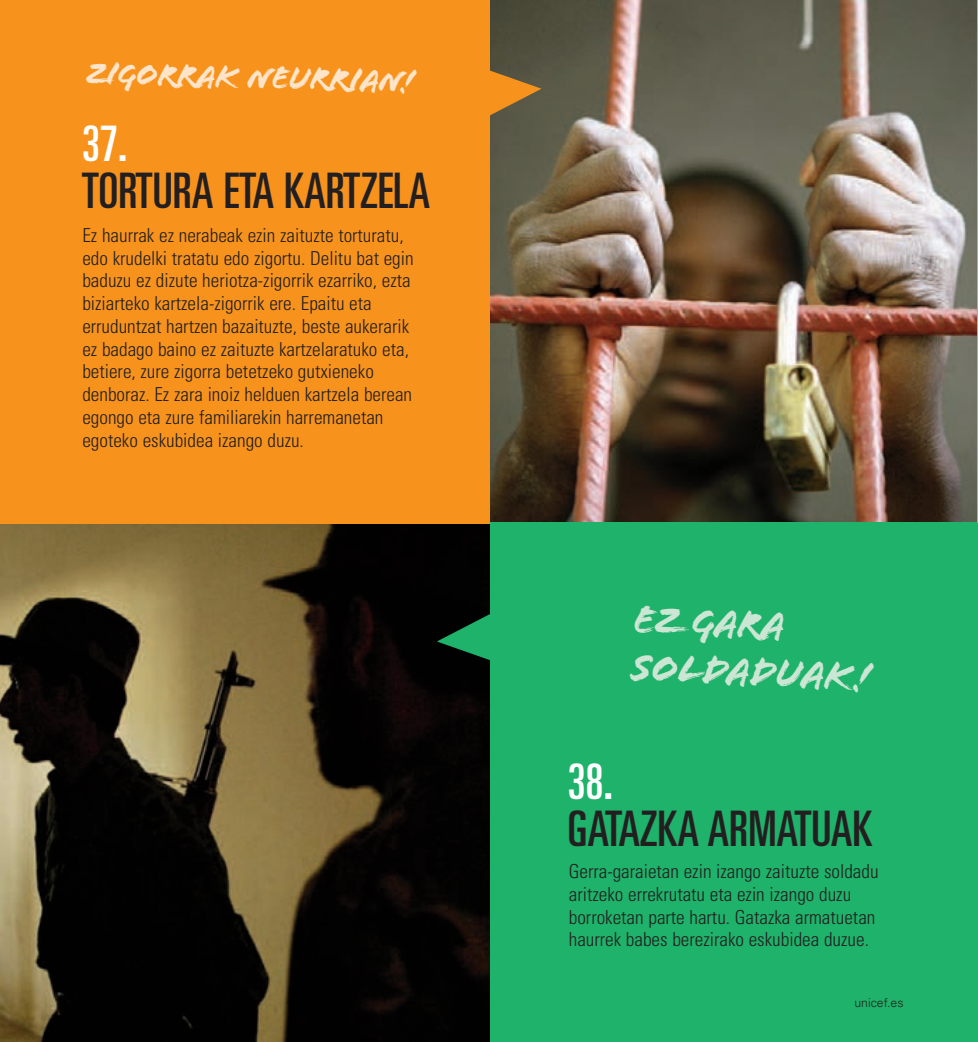
<style>
.page{position:relative;width:978px;height:1042px;background:#fff}
.page>*{position:absolute;margin:0;border:0;box-sizing:border-box;transform-origin:0 0}
.t1{font:ultra-condensed 49px "Univers";color:#231f20}
.t2{font:ultra-condensed 49px "Univers";color:#fff}
.t3{font:41.12px/47.2px "Flood";color:#cbe6d3}
.t4{font:33.25px "Flood";color:#fee5ca}
.t5{font:300 condensed 19.25px/22.8px "Univers";color:#231f20}
.t6{font:300 12.25px "Univers";color:#231f20}
</style>
<div class="page">
<img style="left:489px;top:0;width:487px;height:523px">
<img style="left:0;top:523px;width:490px;height:519px">
<div style="left:0;top:0;width:489px;height:523px;background:#f7931d"></div>
<div style="left:490px;top:522px;width:487px;height:520px;background:#1eb26a"></div>
<hr style="left:976px;top:0;width:1px;height:523px;background:#a8a9ad">
<svg style="left:437px;top:612px;width:53px;height:50px;background:#0e5232"></svg>
<svg style="left:489px;top:68px;width:52px;height:50px;background:#a17232"></svg>
<h3 class="t4" style="left:86px;top:53px;width:330px;rotate:1deg">Zigorrak neurrian!</h3>
<h1 class="t2" style="left:82px;top:125px;width:47px">37.</h1>
<h1 class="t1" style="left:82px;top:173px;width:350px">TORTURA ETA KARTZELA</h1>
<p class="t5" style="left:82px;top:225px;width:333px">Ez haurrak ez nerabeak ezin zaituzte torturatu, edo krudelki tratatu edo zigortu. Delitu bat egin baduzu ez dizute heriotza-zigorrik ezarriko, ezta biziarteko kartzela-zigorrik ere. Epaitu eta erruduntzat hartzen bazaituzte, beste aukerarik ez badago baino ez zaituzte kartzelaratuko eta, betiere, zure zigorra betetzeko gutxieneko denboraz. Ez zara inoiz helduen kartzela berean egongo eta zure familiarekin harremanetan egoteko eskubidea izango duzu.</p>
<h2 class="t3" style="left:635px;top:593px;width:241px;rotate:3deg">Ez gara soldaduak!</h2>
<h1 class="t2" style="left:567px;top:763px;width:47px">38.</h1>
<h1 class="t1" style="left:567px;top:810px;width:306px">GATAZKA ARMATUAK</h1>
<p class="t5" style="left:568px;top:861px;width:311px">Gerra-garaietan ezin izango zaituzte soldadu aritzeko errekrutatu eta ezin izango duzu borroketan parte hartu. Gatazka armatuetan haurrek babes berezirako eskubidea duzue.</p>
<p class="t6" style="left:854px;top:998px;width:51px">unicef.es</p>
</div>
